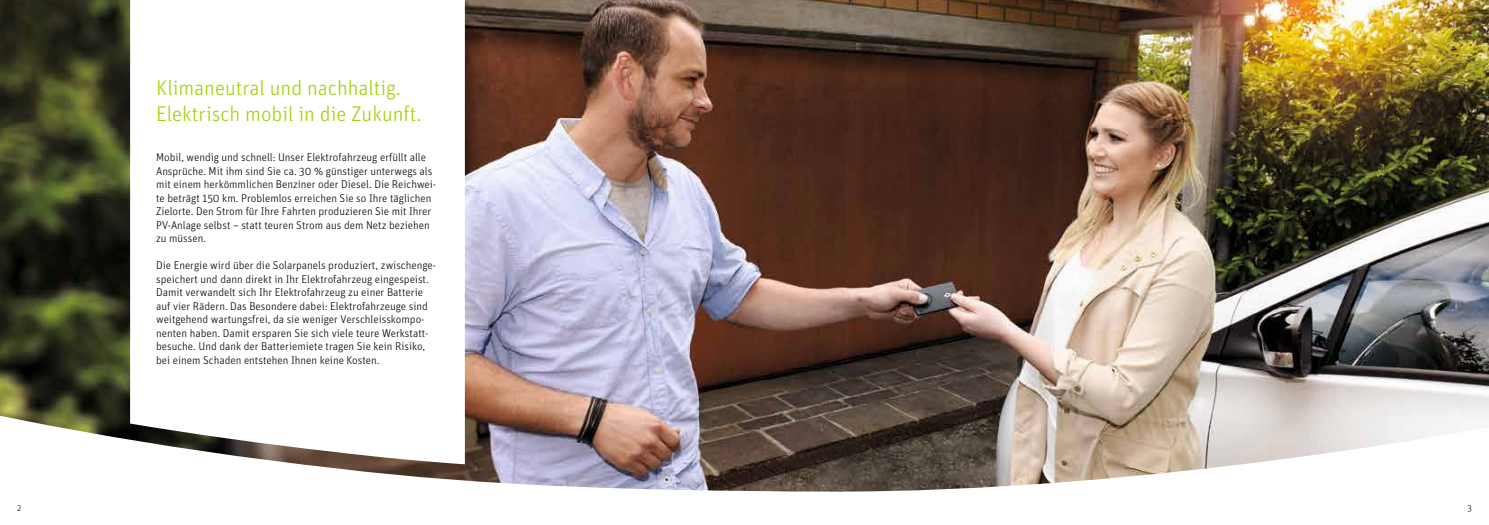
<style>
.page{position:relative;width:1489px;height:525px;background:#fff}
.page>*{position:absolute;margin:0;border:0;box-sizing:border-box;transform-origin:0 0}
.t1{font:300 21.25px/25.5px "Unit OT";color:#a3d109}
.t2{font:300 11.25px/13.5px "Unit OT";color:#000}
.t3{font:300 8.88px "Unit OT";color:#000}
.t4{font:300 8.75px "Unit OT";color:#000}
</style>
<div class="page">
<img style="left:0;top:0;width:1488px;height:135px">
<img style="left:0;top:135px;width:1488px;height:357px">
<svg style="left:130px;top:0;width:335px;height:464px"></svg>
<h1 class="t1" style="left:156px;top:75px;width:267px">Klimaneutral und nachhaltig.<br>Elektrisch mobil in die Zukunft.</h1>
<p class="t2" style="left:156px;top:150px;width:281px">Mobil, wendig und schnell: Unser Elektrofahrzeug erfüllt alle Ansprüche. Mit ihm sind Sie ca. 30 % günstiger unterwegs als mit einem herkömmlichen Benziner oder Diesel. Die Reichwei&shy;te beträgt 150 km. Problemlos erreichen Sie so Ihre täglichen Zielorte. Den Strom für Ihre Fahrten produzieren Sie mit Ihrer PV-Anlage selbst – statt teuren Strom aus dem Netz beziehen zu müssen.</p>
<p class="t2" style="left:156px;top:258px;width:281px">Die Energie wird über die Solarpanels produziert, zwischenge&shy;speichert und dann direkt in Ihr Elektrofahrzeug eingespeist.<br>Damit verwandelt sich Ihr Elektrofahrzeug zu einer Batterie auf vier Rädern. Das Besondere dabei: Elektrofahrzeuge sind weitgehend wartungsfrei, da sie weniger Verschleisskompo&shy;nenten haben. Damit ersparen Sie sich viele teure Werkstatt&shy;besuche. Und dank der Batteriemiete tragen Sie kein Risiko, bei einem Schaden entstehen Ihnen keine Kosten.</p>
<p class="t4" style="left:17px;top:502px;width:6px">2</p>
<p class="t3" style="left:1467px;top:502px;width:6px">3</p>
</div>
